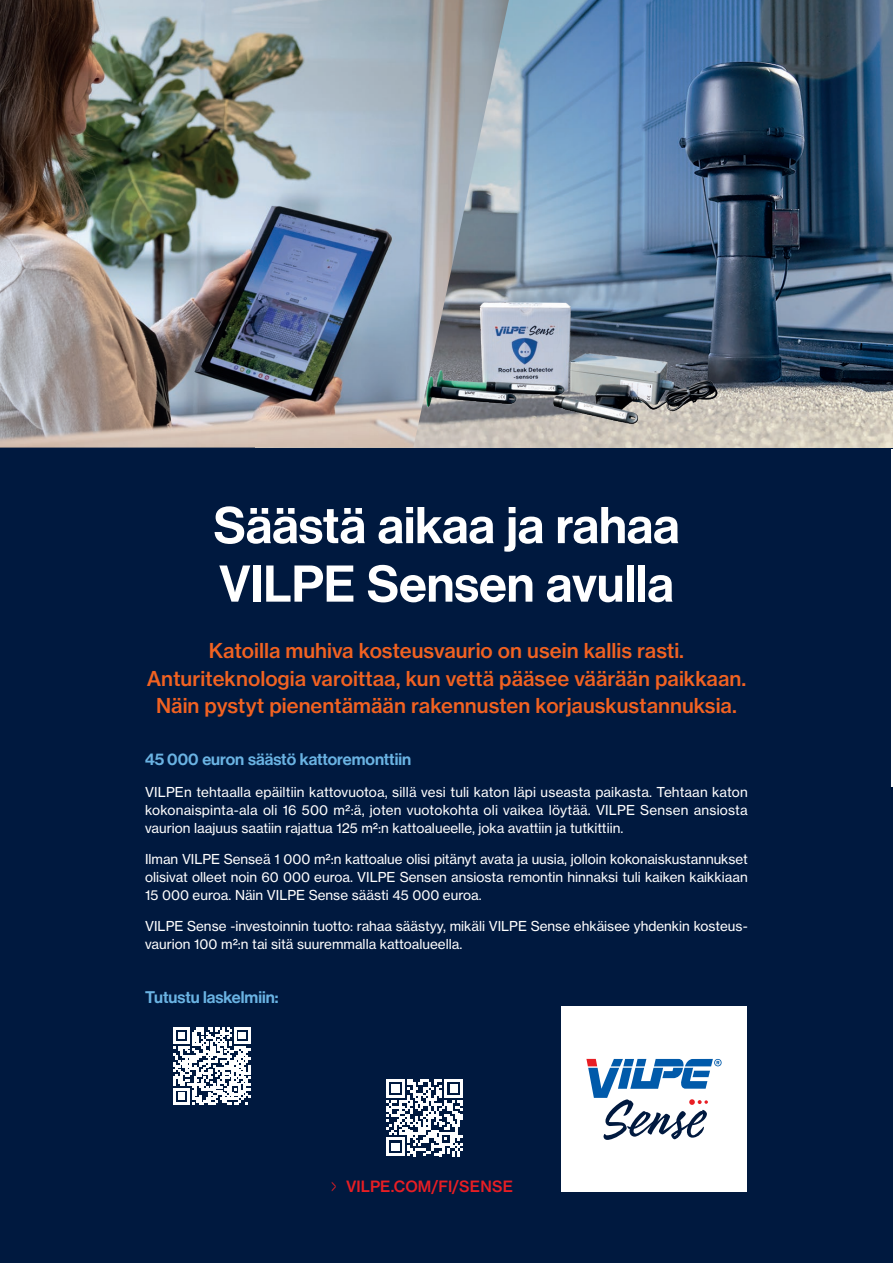
<style>
.page{position:relative;width:893px;height:1263px;background:#00193f}
.page>*{position:absolute;margin:0;border:0;box-sizing:border-box;transform-origin:0 0}
.t1{font:50.55px/58.5px "N Haas Grotesk DS Pro 65 Md";color:#fff}
.t2{font:34.8px "N Haas Grotesk DS Pro 25 Th";color:#e81e24;scale:.8 1}
.t3{font:20.25px/27.2px "N Haas Grotesk TX Pro 65 Md";color:#f26221;text-align:center}
.t4{font:16.5px "N Haas Grotesk DS Pro 65 Md";color:#6ab3e3}
.t5{font:15.3px "N Haas Grotesk TX Pro 65 Md";color:#e81e24}
.t6{font:13.5px/18px "N Haas Grotesk TX Pro 55 Rg";color:#fff;text-align:justify}
</style>
<div class="page">
<img style="left:509px;top:0;width:363px;height:448px">
<svg style="left:872px;top:0;width:21px;height:448px;background:#5d768e"></svg>
<img style="left:0;top:0;width:509px;height:448px">
<img style="left:329px;top:205px;width:460px;height:243px">
<hr style="left:892px;top:449px;width:1px;height:337px;background:#fff">
<div style="left:561px;top:1006px;width:186px;height:186px;background:#fff"></div>
<svg style="left:586px;top:1059px;width:136px;height:81px"></svg>
<svg style="left:173px;top:1027px;width:77px;height:78px"></svg>
<svg style="left:386px;top:1079px;width:77px;height:77px"></svg>
<p class="t1" style="left:213px;top:497px;width:468px">Säästä aikaa ja rahaa<br>VILPE Sensen avulla</p>
<p class="t3" style="left:147px;top:637px;width:601px">Katoilla muhiva kosteusvaurio on usein kallis rasti.<br>Anturiteknologia varoittaa, kun vettä pääsee väärään paikkaan.<br>Näin pystyt pienentämään rakennusten korjauskustannuksia.</p>
<p class="t4" style="left:145px;top:750px;width:267px">45 000 euron säästö kattoremonttiin</p>
<p class="t6" style="left:145px;top:783px;width:604px">VILPEn tehtaalla epäiltiin kattovuotoa, sillä vesi tuli katon läpi useasta paikasta. Tehtaan katon kokonaispinta-ala oli 16 500 m2:ä, joten vuotokohta oli vaikea löytää. VILPE Sensen ansiosta vaurion laajuus saatiin rajattua 125 m2:n kattoalueelle, joka avattiin ja tutkittiin.</p>
<p class="t6" style="left:145px;top:850px;width:604px">Ilman VILPE Senseä 1 000 m2:n kattoalue olisi pitänyt avata ja uusia, jolloin kokonaiskustannukset olisivat olleet noin 60 000 euroa. VILPE Sensen ansiosta remontin hinnaksi tuli kaiken kaikkiaan 15 000 euroa. Näin VILPE Sense säästi 45 000 euroa.</p>
<p class="t6" style="left:145px;top:917px;width:604px">VILPE Sense -investoinnin tuotto: rahaa säästyy, mikäli VILPE Sense ehkäisee yhdenkin kosteus&shy;vaurion 100 m2:n tai sitä suuremmalla kattoalueella.</p>
<p class="t4" style="left:145px;top:988px;width:135px">Tutustu laskelmiin:</p>
<p class="t2" style="left:330px;top:1164px;width:10px">›</p>
<p class="t5" style="left:346px;top:1177px;width:168px">VILPE.COM/FI/SENSE</p>
</div>
